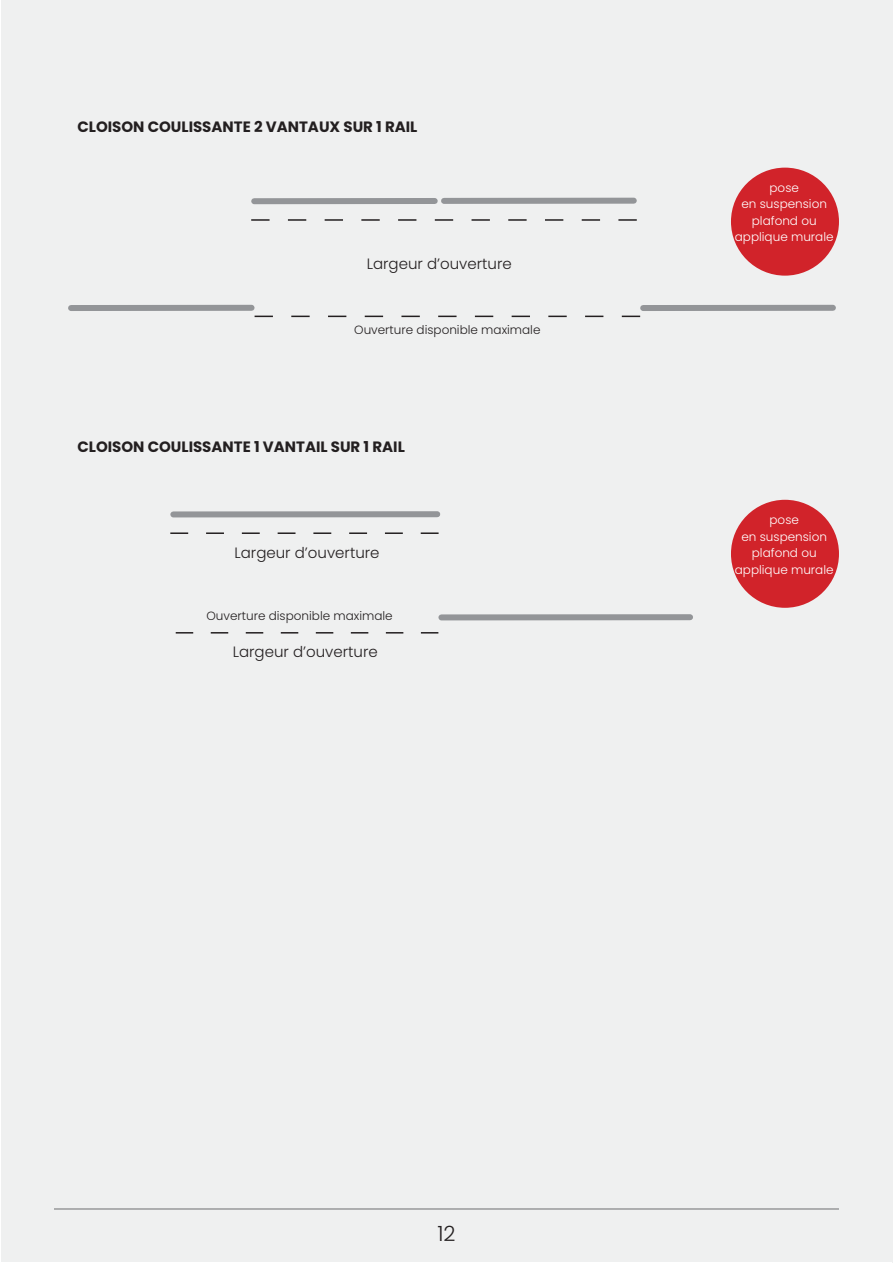
<style>
.page{position:relative;width:893px;height:1263px;background:#fff}
.page>*{position:absolute;margin:0;border:0;box-sizing:border-box;transform-origin:0 0}
.t1{font:300 21px "Poppins";color:#231f20}
.t2{font:700 15px "Poppins";color:#231f20}
.t3{font:300 15px "Poppins";color:#231f20}
.t4{font:300 12px/16.5px "Poppins";color:#fff;text-align:center}
.t5{font:300 12px "Poppins";color:#231f20}
</style>
<div class="page">
<div style="left:1px;top:1px;width:891px;height:1261px;background:#eff0f0"></div>
<hr style="left:54px;top:1208px;width:785px;height:1px;background:#6c6d70">
<div style="left:444px;top:198px;width:190px;height:6px;background:#939598"></div>
<svg style="left:251px;top:219px;width:386px;height:2px"></svg>
<div style="left:254px;top:198px;width:181px;height:6px;background:#939598"></div>
<svg style="left:255px;top:316px;width:385px;height:1px"></svg>
<div style="left:643px;top:305px;width:190px;height:6px;background:#939598"></div>
<div style="left:71px;top:305px;width:181px;height:6px;background:#939598"></div>
<svg style="left:170px;top:532px;width:269px;height:2px"></svg>
<div style="left:173px;top:511px;width:264px;height:6px;background:#939598"></div>
<svg style="left:176px;top:632px;width:262px;height:1px"></svg>
<div style="left:441px;top:614px;width:249px;height:6px;background:#939598"></div>
<div style="left:731px;top:168px;width:108px;height:108px;background:#d1232a;border-radius:50%"></div>
<div style="left:731px;top:500px;width:108px;height:108px;background:#d1232a;border-radius:50%"></div>
<hr style="left:892px;top:0;width:1px;height:1263px;background:#eff0f0">
<p class="t2" style="left:77px;top:118px;width:342px">CLOISON COULISSANTE 2 VANTAUX SUR 1 RAIL</p>
<p class="t3" style="left:367px;top:255px;width:147px">Largeur d’ouverture</p>
<p class="t5" style="left:354px;top:323px;width:188px">Ouverture disponible maximale</p>
<p class="t2" style="left:77px;top:438px;width:329px">CLOISON COULISSANTE 1 VANTAIL SUR 1 RAIL</p>
<p class="t3" style="left:234px;top:544px;width:147px">Largeur d’ouverture</p>
<p class="t5" style="left:206px;top:609px;width:188px">Ouverture disponible maximale</p>
<p class="t3" style="left:233px;top:643px;width:147px">Largeur d’ouverture</p>
<p class="t4" style="left:769px;top:180px;width:31px">pose</p>
<p class="t4" style="left:735px;top:196px;width:100px">en suspension plafond ou applique murale</p>
<p class="t4" style="left:769px;top:512px;width:31px">pose</p>
<p class="t4" style="left:735px;top:528px;width:100px">en suspension plafond ou applique murale</p>
<h1 class="t1" style="left:437px;top:1221px;width:20px">12</h1>
</div>
